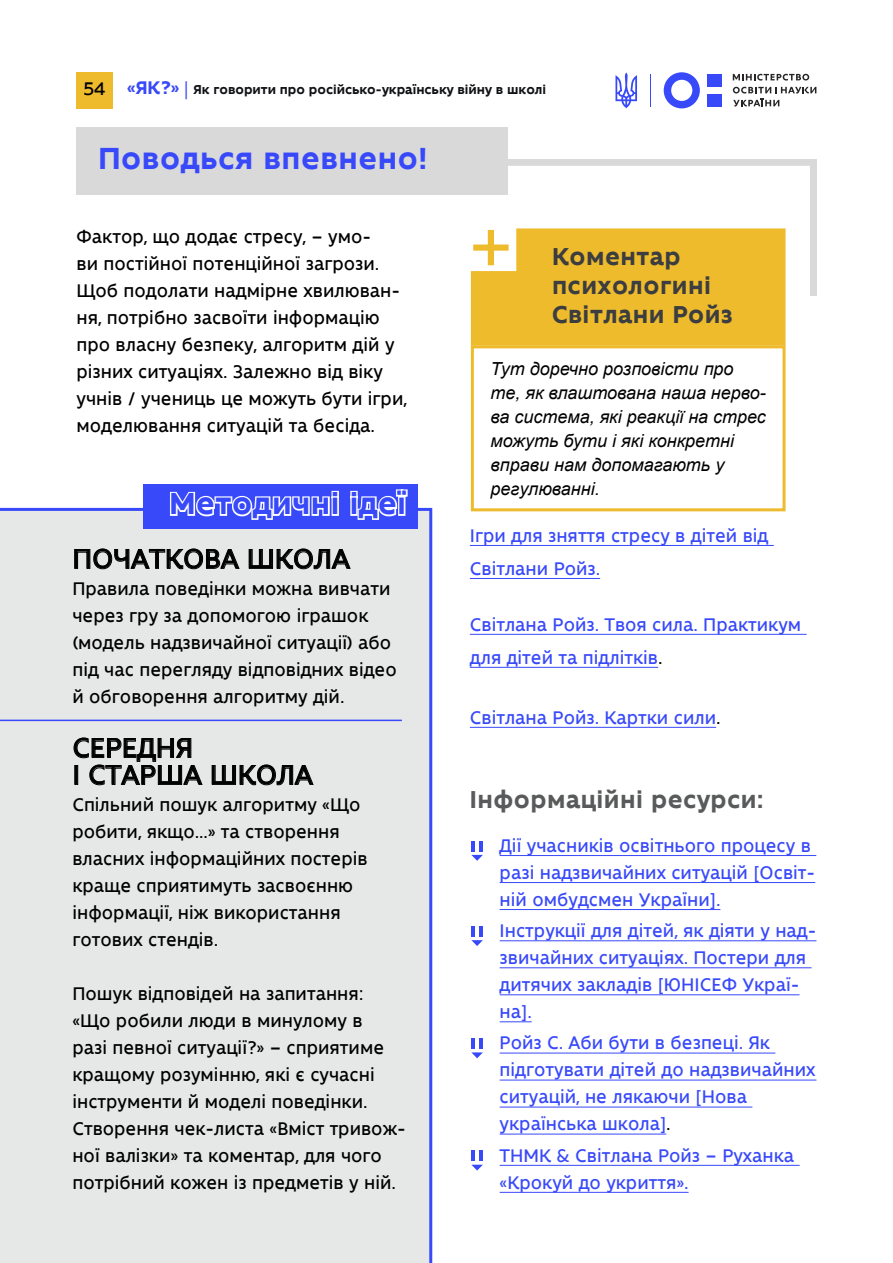
<style>
.page{position:relative;width:893px;height:1263px;background:#fff}
.page>*{position:absolute;margin:0;border:0;box-sizing:border-box;transform-origin:0 0}
.t1{font:700 30px "Innerspace";letter-spacing:.02em;color:#3849fa}
.t2{font:27px/27px "Microtype";color:#000}
.t3{font:700 24px/28.8px "Innerspace";letter-spacing:.02em;color:#3c3d40}
.t4{font:700 24px "Innerspace";letter-spacing:.02em;color:#595a5b}
.t5{font:18px/27px "Microtype";color:#000}
.t6{font:18px/27px "Microtype";color:#3849fa}
.t7{font:italic 18px/24px "Arial";color:#000}
.t8{font:700 12.75px "Innerspace";color:#111215}
.s1{font-family:"Microtype";font-weight:400;font-size:18px;color:#000}
.s2{font-size:18px;color:#3849fa}
.s3{color:#000}
</style>
<div class="page">
<div style="left:77px;top:72px;width:36px;height:36px;background:#eebb2c"></div>
<svg style="left:664px;top:72px;width:36px;height:36px"></svg>
<div style="left:707px;top:94px;width:14px;height:13px;background:#3849fa"></div>
<div style="left:707px;top:74px;width:14px;height:13px;background:#3849fa"></div>
<svg style="left:733px;top:74px;width:76px;height:7px"></svg>
<svg style="left:733px;top:87px;width:83px;height:20px"></svg>
<svg style="left:615px;top:72px;width:22px;height:36px"></svg>
<hr style="left:650px;top:74px;width:1px;height:33px;background:#3849fa">
<div style="left:0;top:508px;width:432px;height:755px;background:#e6e7e7"></div>
<div style="left:508px;top:159px;width:302px;height:7px;background:#d9d9da"></div>
<div style="left:77px;top:128px;width:431px;height:67px;background:#d9d9da"></div>
<div style="left:471px;top:345px;width:314px;height:166px;background:#fff;border:3px solid #eebb2c"></div>
<div style="left:471px;top:228px;width:314px;height:118px;background:#eebb2c"></div>
<div style="left:810px;top:159px;width:6px;height:136px;background:#d9d9da"></div>
<hr style="left:470px;top:545px;width:304px;height:1px;background:#3849fa">
<hr style="left:470px;top:578px;width:130px;height:1px;background:#3849fa">
<hr style="left:470px;top:634px;width:337px;height:1px;background:#3849fa">
<hr style="left:470px;top:667px;width:188px;height:1px;background:#3849fa">
<hr style="left:470px;top:727px;width:246px;height:1px;background:#3849fa">
<hr style="left:500px;top:855px;width:316px;height:1px;background:#3849fa">
<hr style="left:500px;top:882px;width:315px;height:1px;background:#3849fa">
<hr style="left:500px;top:909px;width:220px;height:1px;background:#3849fa">
<hr style="left:500px;top:940px;width:316px;height:1px;background:#3849fa">
<hr style="left:500px;top:967px;width:312px;height:1px;background:#3849fa">
<hr style="left:500px;top:994px;width:299px;height:1px;background:#3849fa">
<hr style="left:500px;top:1021px;width:32px;height:1px;background:#3849fa">
<hr style="left:500px;top:1053px;width:275px;height:1px;background:#3849fa">
<hr style="left:500px;top:1080px;width:316px;height:1px;background:#3849fa">
<hr style="left:500px;top:1107px;width:252px;height:1px;background:#3849fa">
<hr style="left:500px;top:1134px;width:166px;height:1px;background:#3849fa">
<hr style="left:500px;top:1165px;width:300px;height:1px;background:#3849fa">
<hr style="left:500px;top:1192px;width:189px;height:1px;background:#3849fa">
<svg style="left:471px;top:855px;width:12px;height:6px"></svg>
<hr style="left:479px;top:841px;width:4px;height:10px;background:#3849fa">
<hr style="left:471px;top:841px;width:4px;height:10px;background:#3849fa">
<svg style="left:471px;top:940px;width:12px;height:6px"></svg>
<hr style="left:479px;top:926px;width:4px;height:10px;background:#3849fa">
<hr style="left:471px;top:926px;width:4px;height:10px;background:#3849fa">
<svg style="left:471px;top:1052px;width:12px;height:6px"></svg>
<hr style="left:479px;top:1038px;width:4px;height:11px;background:#3849fa">
<hr style="left:471px;top:1038px;width:4px;height:11px;background:#3849fa">
<svg style="left:471px;top:1165px;width:12px;height:5px"></svg>
<hr style="left:479px;top:1151px;width:4px;height:10px;background:#3849fa">
<hr style="left:471px;top:1151px;width:4px;height:10px;background:#3849fa">
<div style="left:143px;top:484px;width:274px;height:45px;background:#3849fa"></div>
<div style="left:396px;top:489px;width:7px;height:8px;border:3px solid #fff"></div>
<div style="left:401px;top:489px;width:7px;height:8px;border:3px solid #fff"></div>
<div style="left:398px;top:496px;width:7px;height:20px;border:3px solid #fff"></div>
<svg style="left:74px;top:490px;width:325px;height:110px"></svg>
<svg style="left:74px;top:738px;width:129px;height:47px;background:#b4b5b5"></svg>
<svg style="left:212px;top:765px;width:102px;height:20px;background:#a9aaaa"></svg>
<hr style="left:0;top:720px;width:402px;height:1px;background:#3849fa">
<p class="t8" style="left:83px;top:83px;width:464px"><span class="s1">54</span> <span class="s2">«ЯК?»</span> Як говорити про російсько-українську війну в школі</p>
<h1 class="t1" style="left:99px;top:142px;width:330px">Поводься впевнено!</h1>
<p class="t5" style="left:77px;top:224px;width:332px">Фактор, що додає стресу, – умо-<br>ви постійної потенційної загрози.<br>Щоб подолати надмірне хвилюван&shy;ня, потрібно засвоїти інформацію про власну безпеку, алгоритм дій у різних ситуаціях. Залежно від віку учнів / учениць це можуть бути ігри, моделювання ситуацій та бесіда.</p>
<h1 class="t1" style="left:169px;top:487px;width:238px">Методичні ідеї</h1>
<h2 class="t2" style="left:72px;top:546px;width:279px">ПОЧАТКОВА ШКОЛА</h2>
<p class="t5" style="left:72px;top:576px;width:326px">Правила поведінки можна вивчати через гру за допомогою іграшок (модель надзвичайної ситуації) або під час перегляду відповідних відео й обговорення алгоритму дій.</p>
<h2 class="t2" style="left:72px;top:735px;width:242px">СЕРЕДНЯ<br>І СТАРША ШКОЛА</h2>
<p class="t5" style="left:72px;top:792px;width:297px">Спільний пошук алгоритму «Що робити, якщо…» та створення власних інформаційних постерів краще сприятимуть засвоєнню інформації, ніж використання готових стендів.</p>
<p class="t5" style="left:72px;top:981px;width:335px">Пошук відповідей на запитання: «Що робили люди в минулому в<br>разі певної ситуації?» – сприятиме кращому розумінню, які є сучасні інструменти й моделі поведінки.<br>Створення чек-листа «Вміст тривож&shy;ної валізки» та коментар, для чого потрібний кожен із предметів у ній.</p>
<h3 class="t3" style="left:552px;top:243px;width:182px">Коментар психологині<br>Світлани Ройз</h3>
<p class="t7" style="left:490px;top:357px;width:277px">Тут доречно розповісти про те, як влаштована наша нерво&shy;ва система, які реакції на стрес можуть бути і які конкретні вправи нам допомагають у регулюванні.</p>
<p class="t6" style="left:470px;top:519px;width:300px;line-height:33px">Ігри для зняття стресу в дітей від<br>Світлани Ройз.</p>
<p class="t6" style="left:470px;top:608px;width:333px;line-height:33px">Світлана Ройз. Твоя сила. Практикум для дітей та підлітків<span class="s3">.</span></p>
<p class="t6" style="left:470px;top:704px;width:252px">Світлана Ройз. Картки сили<span class="s3">.</span></p>
<h3 class="t4" style="left:470px;top:787px;width:295px">Інформаційні ресурси:</h3>
<p class="t6" style="left:500px;top:833px;width:317px">Дії учасників освітнього процесу в разі надзвичайних ситуацій [Освіт&shy;ній омбудсмен України].</p>
<p class="t6" style="left:500px;top:918px;width:318px">Інструкції для дітей, як діяти у над&shy;звичайних ситуаціях. Постери для дитячих закладів [ЮНІСЕФ Украї&shy;на].</p>
<p class="t6" style="left:500px;top:1030px;width:317px">Ройз С. Аби бути в безпеці. Як підготувати дітей до надзвичайних ситуацій, не лякаючи [Нова українська школа]<span class="s3">.</span></p>
<p class="t6" style="left:500px;top:1142px;width:296px">ТНМК &amp; Світлана Ройз – Руханка «Крокуй до укриття».</p>
</div>
